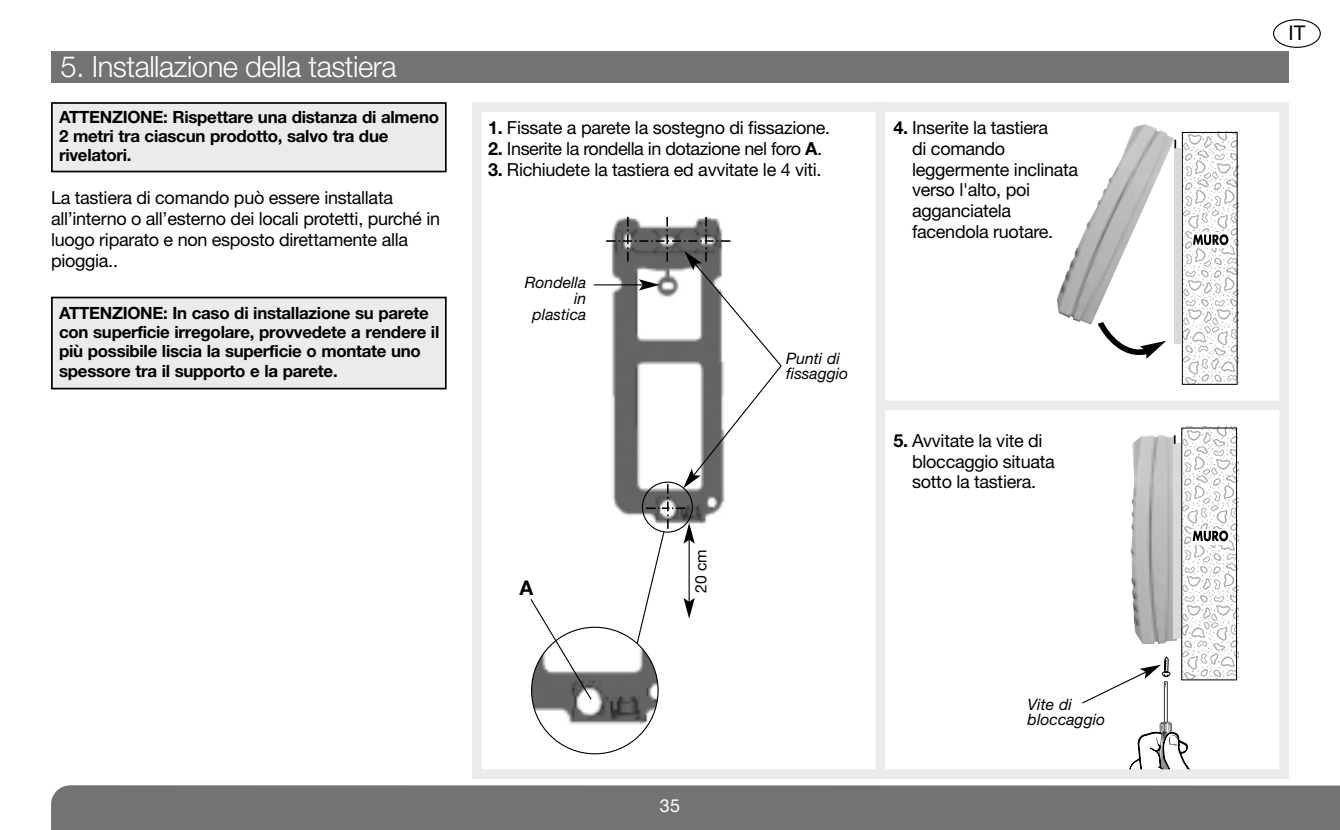
<style>
.page{position:relative;width:1340px;height:830px;background:#fff}
.page>*{position:absolute;margin:0;border:0;box-sizing:border-box;transform-origin:0 0}
.t1{font:300 29.25px "Helvetica Neue LT Com";letter-spacing:-.015em;color:#fff}
.t2{font:20.25px "Helvetica Neue LT Com";color:#000}
.t3{font:700 20.25px "Helvetica Neue LT Com";color:#000}
.t4{font:18px/20.7px "Helvetica Neue LT Com";letter-spacing:-.015em;color:#000}
.t5{font:18px "Helvetica Neue LT Com";color:#fff}
.t6{font:700 16.88px/19.1px "Helvetica Neue LT Com";letter-spacing:-.015em;color:#000}
.t7{font:italic 15.75px/15.8px "Helvetica Neue LT Com";color:#000}
.t8{font:15.75px "Helvetica Neue LT Com";color:#000}
.s1{font-weight:700}
</style>
<div class="page">
<div style="left:51px;top:785px;width:1288px;height:44px;background:#737373"></div>
<div style="left:1272px;top:19px;width:48px;height:29px;border:2px solid #000;border-radius:50%"></div>
<div style="left:51px;top:51px;width:1237px;height:32px;background:#737373"></div>
<div style="left:472px;top:102px;width:816px;height:676px;border:10px solid #ebebeb"></div>
<div style="left:52px;top:103px;width:394px;height:68px;background:#ebebeb"></div>
<div style="left:51px;top:102px;width:395px;height:70px;border:2px solid #000"></div>
<div style="left:52px;top:297px;width:394px;height:91px;background:#ebebeb"></div>
<div style="left:51px;top:296px;width:395px;height:93px;border:2px solid #000"></div>
<hr style="left:593px;top:284px;width:50px;height:1px;background:#000">
<svg style="left:606px;top:217px;width:176px;height:410px"></svg>
<div style="left:642px;top:481px;width:51px;height:51px;border:2px solid #000;border-radius:50%"></div>
<img style="left:531px;top:627px;width:127px;height:123px">
<svg style="left:530px;top:599px;width:62px;height:101px"></svg>
<img style="left:1057px;top:124px;width:117px;height:200px">
<img style="left:1183px;top:132px;width:55px;height:252px">
<div style="left:1181px;top:132px;width:56px;height:252px;border:1px solid #000"></div>
<div style="left:1174px;top:148px;width:7px;height:195px;background:#d9d9d9"></div>
<svg style="left:1174px;top:140px;width:2px;height:8px"></svg>
<div style="left:1191px;top:232px;width:38px;height:16px;background:#fff"></div>
<svg style="left:1193px;top:234px;width:35px;height:11px"></svg>
<svg style="left:1099px;top:319px;width:67px;height:40px"></svg>
<img style="left:1130px;top:435px;width:46px;height:208px">
<img style="left:1183px;top:426px;width:55px;height:253px">
<div style="left:1173px;top:443px;width:8px;height:195px;background:#d9d9d9"></div>
<svg style="left:1173px;top:435px;width:2px;height:8px"></svg>
<div style="left:1191px;top:528px;width:38px;height:16px;background:#fff"></div>
<svg style="left:1192px;top:530px;width:36px;height:11px"></svg>
<svg style="left:1080px;top:656px;width:145px;height:120px"></svg>
<div style="left:875px;top:102px;width:10px;height:676px;background:#ebebeb"></div>
<div style="left:880px;top:400px;width:408px;height:10px;background:#ebebeb"></div>
<h1 class="t1" style="left:61px;top:55px;width:337px">5. Installazione della tastiera</h1>
<p class="t6" style="left:59px;top:107px;width:381px">ATTENZIONE: Rispettare una distanza di almeno<br>2 metri tra ciascun prodotto, salvo tra due rivelatori.</p>
<p class="t4" style="left:51px;top:187px;width:390px">La tastiera di comando può essere installata all’interno o all’esterno dei locali protetti, purché in luogo riparato e non esposto direttamente alla pioggia..</p>
<p class="t6" style="left:59px;top:303px;width:382px">ATTENZIONE: In caso di installazione su parete con superficie irregolare, provvedete a rendere il più possibile liscia la superficie o montate uno spessore tra il supporto e la parete.</p>
<p class="t4" style="left:488px;top:117px;width:343px"><span class="s1">1.</span> Fissate a parete la sostegno di fissazione.</p>
<p class="t4" style="left:488px;top:138px;width:335px"><span class="s1">2.</span> Inserite la rondella in dotazione nel foro <span class="s1">A</span>.</p>
<p class="t4" style="left:488px;top:159px;width:335px"><span class="s1">3.</span> Richiudete la tastiera ed avvitate le 4 viti.</p>
<p class="t7" style="left:524px;top:276px;width:63px;text-align:right">Rondella in plastica</p>
<p class="t3" style="left:519px;top:576px;width:15px">A</p>
<p class="t8" style="left:692px;top:592px;width:45px;rotate:-90deg">20 cm</p>
<p class="t7" style="left:786px;top:351px;width:64px">Punti di fissaggio</p>
<p class="t5" style="left:660px;top:794px;width:22px">35</p>
<p class="t4" style="left:912px;top:117px;width:168px;text-indent:-19px"><span class="s1">4.</span> Inserite la tastiera<br>di comando leggermente inclinata verso l'alto, poi agganciatela facendola ruotare.</p>
<p class="t4" style="left:912px;top:430px;width:144px;text-indent:-19px"><span class="s1">5.</span> Avvitate la vite di bloccaggio situata sotto la tastiera.</p>
<p class="t7" style="left:1027px;top:697px;width:79px">Vite di bloccaggio</p>
<p class="t2" style="left:1288px;top:21px;width:18px">IT</p>
</div>
